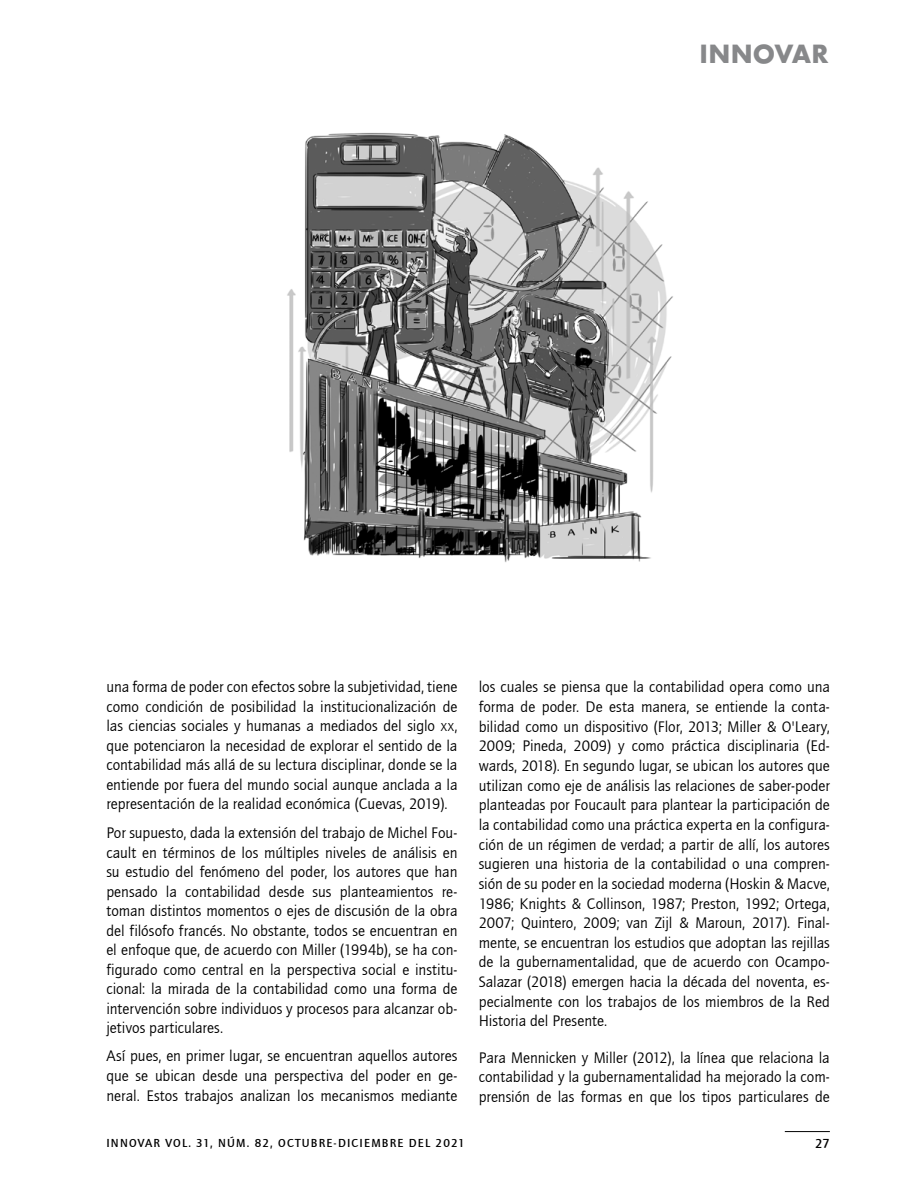
<style>
.page{position:relative;width:915px;height:1191px;background:#fff}
.page>*{position:absolute;margin:0;border:0;box-sizing:border-box;transform-origin:0 0}
.t1{font:700 27.3px "Futura TEE";letter-spacing:.005em;color:#87888a}
._1_textoESPAÑOL{font:15.75px/19.6px "Quay Sans ITCTT Book";color:#000;text-align:justify}
._0_página{font:13.5px "Quay Sans Md ITCTT";color:#000}
.t2{font:12px "Quay Sans Md ITCTT";letter-spacing:.1em;color:#000}
.s1{font-size:11.85px}
</style>
<div class="page">
<hr style="left:784px;top:1131px;width:45px;height:1px;background:#000">
<img style="left:287px;top:133px;width:386px;height:429px">
<h1 class="t1" style="left:699px;top:37px;width:130px">INNOVAR</h1>
<p class="_1_textoESPAÑOL" style="left:106px;top:677px;width:352px">una forma de poder con efectos sobre la subjetividad, tiene como condición de posibilidad la institucionalización de las ciencias sociales y humanas a mediados del siglo <span class="s1">xx</span>, que potenciaron la necesidad de explorar el sentido de la contabilidad más allá de su lectura disciplinar, donde se la entiende por fuera del mundo social aunque anclada a la representación de la realidad económica (Cuevas, 2019).</p>
<p class="_1_textoESPAÑOL" style="left:106px;top:823px;width:352px">Por supuesto, dada la extensión del trabajo de Michel Fou&shy;cault en términos de los múltiples niveles de análisis en su estudio del fenómeno del poder, los autores que han pensado la contabilidad desde sus planteamientos re&shy;toman distintos momentos o ejes de discusión de la obra del filósofo francés. No obstante, todos se encuentran en el enfoque que, de acuerdo con Miller (1994b), se ha con&shy;figurado como central en la perspectiva social e institu&shy;cional: la mirada de la contabilidad como una forma de intervención sobre individuos y procesos para alcanzar ob&shy;jetivos particulares.</p>
<p class="_1_textoESPAÑOL" style="left:106px;top:1046px;width:352px">Así pues, en primer lugar, se encuentran aquellos autores que se ubican desde una perspectiva del poder en ge&shy;neral. Estos trabajos analizan los mecanismos mediante</p>
<p class="_1_textoESPAÑOL" style="left:478px;top:677px;width:352px">los cuales se piensa que la contabilidad opera como una forma de poder. De esta manera, se entiende la conta&shy;bilidad como un dispositivo (Flor, 2013; Miller &amp; O'Leary, 2009; Pineda, 2009) y como práctica disciplinaria (Ed&shy;wards, 2018). En segundo lugar, se ubican los autores que utilizan como eje de análisis las relaciones de saber-poder planteadas por Foucault para plantear la participación de la contabilidad como una práctica experta en la configura&shy;ción de un régimen de verdad; a partir de allí, los autores sugieren una historia de la contabilidad o una compren&shy;sión de su poder en la sociedad moderna (Hoskin &amp; Macve, 1986; Knights &amp; Collinson, 1987; Preston, 1992; Ortega, 2007; Quintero, 2009; van Zijl &amp; Maroun, 2017). Final&shy;mente, se encuentran los estudios que adoptan las rejillas de la gubernamentalidad, que de acuerdo con Ocampo-Salazar (2018) emergen hacia la década del noventa, es&shy;pecialmente con los trabajos de los miembros de la Red Historia del Presente.</p>
<p class="_1_textoESPAÑOL" style="left:478px;top:1048px;width:352px">Para Mennicken y Miller (2012), la línea que relaciona la contabilidad y la gubernamentalidad ha mejorado la com&shy;prensión de las formas en que los tipos particulares de</p>
<p class="t2" style="left:106px;top:1136px;width:359px">INNOVAR VOL. 31, NÚM. 82, OCTUBRE-DICIEMBRE DEL 2021</p>
<p class="_0_página" style="left:814px;top:1136px;width:16px">27</p>
</div>
